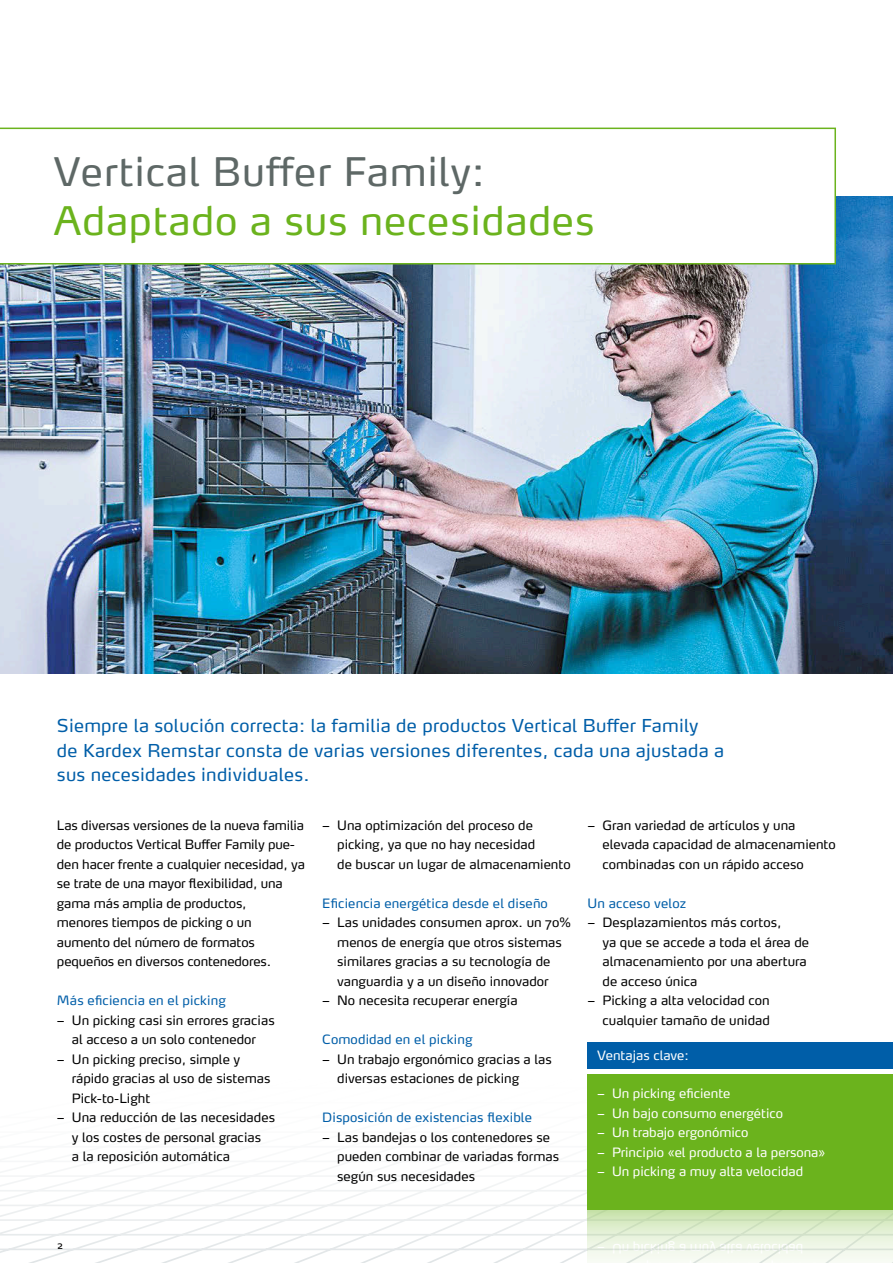
<style>
.page{position:relative;width:893px;height:1263px;background:#fff}
.page>*{position:absolute;margin:0;border:0;box-sizing:border-box;transform-origin:0 0}
.t1{font:39px "Max Pro";letter-spacing:.02em;color:#6bb31d}
.t2{font:39px "Max Pro";letter-spacing:.02em;color:#5e6866}
.t3{font:17.7px/24.5px "Max Pro";letter-spacing:.015em;color:#005ea8}
.t4{font:12.75px/19.5px "Max Pro";color:#000}
.t5{font:12.75px "Max Pro";color:#fff}
.t6{font:12.75px "Max Pro";letter-spacing:.01em;color:#005ea8}
.t7{font:10.5px "Max Pro";color:#000}
</style>
<div class="page">
<svg style="left:0;top:1074px;width:588px;height:189px"></svg>
<img style="left:0;top:196px;width:893px;height:478px">
<svg style="left:0;top:128px;width:836px;height:136px"></svg>
<div style="left:588px;top:1066px;width:305px;height:144px;background:#6bb31d"></div>
<div style="left:588px;top:1042px;width:305px;height:30px;background:#005ea8"></div>
<div style="left:588px;top:1069px;width:305px;height:5px;background:#fff"></div>
<div style="left:588px;top:1210px;width:305px;height:53px;background:linear-gradient(to bottom,#c9e2af,#fbfcfb)"></div>
<h1 class="t2" style="left:54px;top:141px;width:433px">Vertical Buffer Family:</h1>
<h1 class="t1" style="left:54px;top:190px;width:542px">Adaptado a sus necesidades</h1>
<h2 class="t3" style="left:57px;top:712px;width:669px">Siempre la solución correcta: la familia de productos Vertical Buffer Family<br>de Kardex Remstar consta de varias versiones diferentes, cada una ajustada a sus necesidades individuales.</h2>
<p class="t4" style="left:57px;top:814px;width:250px">Las diversas versiones de la nueva familia de productos Vertical Buffer Family pue&shy;den hacer frente a cualquier necesidad, ya se trate de una mayor flexibilidad, una gama más amplia de productos,<br>menores tiempos de picking o un aumento del número de formatos pequeños en diversos contenedores.</p>
<p class="t6" style="left:57px;top:990px;width:170px">Más eficiencia en el picking</p>
<p class="t4" style="left:57px;top:1009px;width:219px;text-align:center">– Un picking casi sin errores gracias al acceso a un solo contenedor</p>
<p class="t4" style="left:72px;top:1048px;width:200px;text-indent:-15px">– Un picking preciso, simple y rápido gracias al uso de sistemas<br>Pick-to-Light</p>
<p class="t4" style="left:72px;top:1107px;width:205px;text-indent:-15px">– Una reducción de las necesidades y los costes de personal gracias<br>a la reposición automática</p>
<p class="t4" style="left:602px;top:814px;width:235px;text-indent:-15px">– Gran variedad de artículos y una elevada capacidad de almacenamiento combinadas con un rápido acceso</p>
<p class="t6" style="left:588px;top:893px;width:100px">Un acceso veloz</p>
<p class="t4" style="left:602px;top:912px;width:208px;text-indent:-15px">– Desplazamientos más cortos,<br>ya que se accede a toda el área de almacenamiento por una abertura de acceso única</p>
<p class="t4" style="left:588px;top:990px;width:184px;text-align:right">– Picking a alta velocidad con cualquier tamaño de unidad</p>
<p class="t4" style="left:337px;top:814px;width:235px;text-indent:-15px">– Una optimización del proceso de picking, ya que no hay necesidad<br>de buscar un lugar de almacenamiento</p>
<p class="t6" style="left:322px;top:893px;width:227px">Eficiencia energética desde el diseño</p>
<p class="t4" style="left:322px;top:912px;width:250px;text-align:center">– Las unidades consumen aprox. un 70% menos de energía que otros sistemas similares gracias a su tecnología de vanguardia y a un diseño innovador</p>
<p class="t4" style="left:322px;top:990px;width:197px">– No necesita recuperar energía</p>
<p class="t6" style="left:322px;top:1029px;width:152px">Comodidad en el picking</p>
<p class="t4" style="left:337px;top:1048px;width:216px;text-indent:-15px">– Un trabajo ergonómico gracias a las diversas estaciones de picking</p>
<p class="t6" style="left:322px;top:1107px;width:211px">Disposición de existencias flexible</p>
<p class="t4" style="left:337px;top:1126px;width:223px;text-indent:-15px">– Las bandejas o los contenedores se pueden combinar de variadas formas según sus necesidades</p>
<p class="t5" style="left:597px;top:1045px;width:93px">Ventajas clave:</p>
<p class="t5" style="left:597px;top:1083px;width:135px">– Un picking eficiente</p>
<p class="t5" style="left:597px;top:1103px;width:187px">– Un bajo consumo energético</p>
<p class="t5" style="left:597px;top:1122px;width:153px">– Un trabajo ergonómico</p>
<p class="t5" style="left:597px;top:1142px;width:230px">– Principio «el producto a la persona»</p>
<p class="t5" style="left:597px;top:1161px;width:208px">– Un picking a muy alta velocidad</p>
<p class="t7" style="left:57px;top:1237px;width:7px">2</p>
</div>
